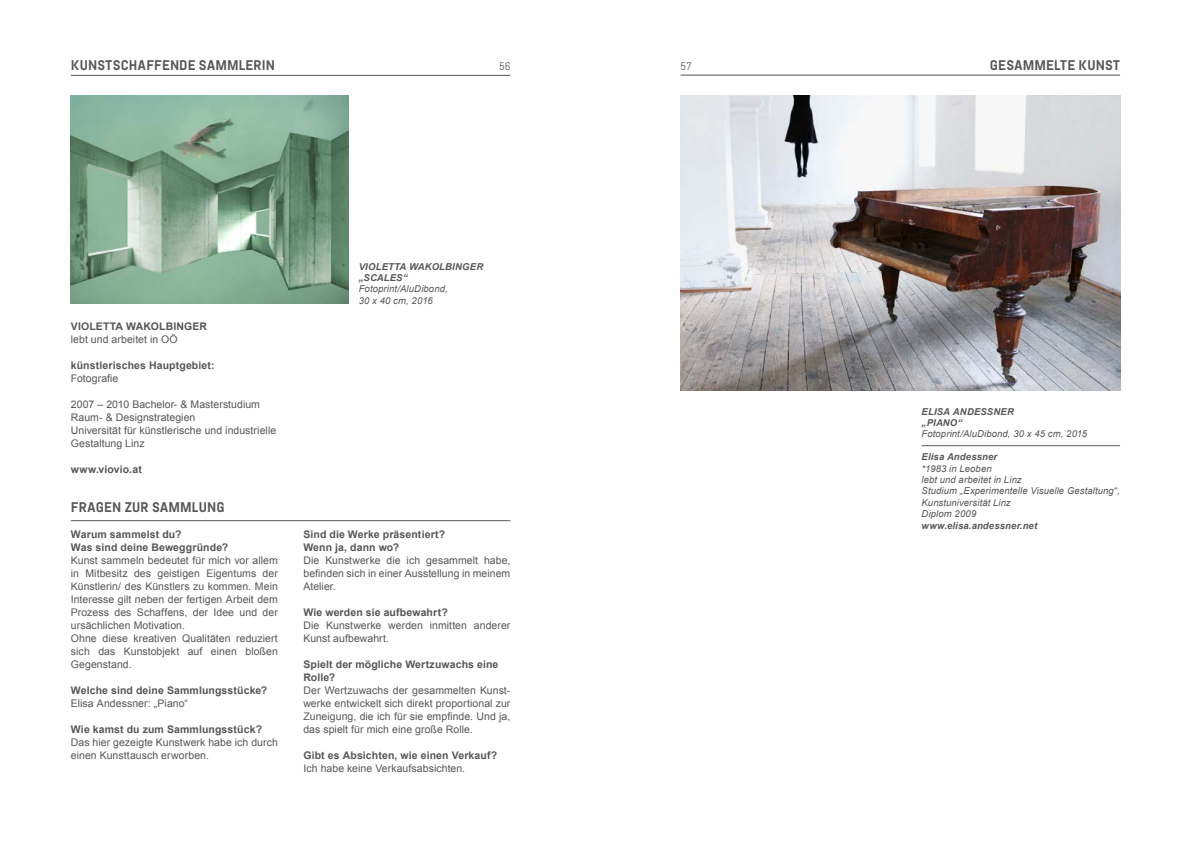
<style>
.page{position:relative;width:1191px;height:842px;background:#fff}
.page>*{position:absolute;margin:0;border:0;box-sizing:border-box;transform-origin:0 0}
.t1{font:700 14px "Abel Pro";letter-spacing:.015em;color:#565656}
.t2{font:11px "Abel";color:#565656}
.t3{font:10.5px/13px "Arial";letter-spacing:.005em;color:#565656}
.t4{font:700 10.5px/13px "Arial";letter-spacing:.01em;color:#565656}
.t5{font:italic 9.5px/11.4px "Arial";letter-spacing:.01em;color:#565656}
.t6{font:italic 700 9.5px/11.4px "Arial";letter-spacing:.015em;color:#565656}
</style>
<div class="page">
<hr style="left:71px;top:75px;width:439px;height:1px;background:#565656">
<hr style="left:71px;top:520px;width:439px;height:1px;background:#565656">
<hr style="left:680px;top:75px;width:440px;height:1px;background:#565656">
<img style="left:71px;top:96px;width:277px;height:208px">
<img style="left:680px;top:96px;width:440px;height:295px">
<hr style="left:921px;top:445px;width:199px;height:1px;background:#565656">
<h1 class="t1" style="left:71px;top:55px;width:206px">KUNSTSCHAFFENDE SAMMLERIN</h1>
<p class="t2" style="left:499px;top:59px;width:13px">56</p>
<p class="t2" style="left:680px;top:59px;width:13px">57</p>
<h1 class="t1" style="left:990px;top:55px;width:132px">GESAMMELTE KUNST</h1>
<p class="t4" style="left:71px;top:320px;width:138px">VIOLETTA WAKOLBINGER</p>
<p class="t3" style="left:71px;top:333px;width:108px">lebt und arbeitet in OÖ</p>
<p class="t4" style="left:71px;top:359px;width:145px">künstlerisches Hauptgebiet:</p>
<p class="t3" style="left:71px;top:372px;width:49px">Fotografie</p>
<p class="t3" style="left:71px;top:398px;width:207px">2007 – 2010 Bachelor- &amp; Masterstudium<br>Raum- &amp; Designstrategien<br>Universität für künstlerische und industrielle<br>Gestaltung Linz</p>
<p class="t4" style="left:71px;top:463px;width:72px">www.viovio.at</p>
<h1 class="t1" style="left:71px;top:497px;width:155px">FRAGEN ZUR SAMMLUNG</h1>
<p class="t4" style="left:71px;top:528px;width:159px">Warum sammelst du?<br>Was sind deine Beweggründe?</p>
<p class="t3" style="left:71px;top:554px;width:208px">Kunst sammeln bedeutet für mich vor allem in Mitbesitz des geistigen Eigentums der Künstlerin/ des Künstlers zu kommen. Mein Interesse gilt neben der fertigen Arbeit dem Prozess des Schaffens, der Idee und der ursächlichen Motivation.<br>Ohne diese kreativen Qualitäten reduziert sich das Kunstobjekt auf einen bloßen Gegenstand.</p>
<p class="t4" style="left:71px;top:684px;width:198px">Welche sind deine Sammlungsstücke?</p>
<p class="t3" style="left:71px;top:697px;width:119px">Elisa Andessner: „Piano“</p>
<p class="t4" style="left:71px;top:723px;width:193px">Wie kamst du zum Sammlungsstück?</p>
<p class="t3" style="left:71px;top:736px;width:208px">Das hier gezeigte Kunstwerk habe ich durch einen Kunsttausch erworben.</p>
<p class="t6" style="left:359px;top:261px;width:126px">VIOLETTA WAKOLBINGER „SCALES“</p>
<p class="t5" style="left:359px;top:283px;width:90px">Fotoprint/AluDibond,<br>30 x 40 cm, 2016</p>
<p class="t4" style="left:303px;top:528px;width:143px">Sind die Werke präsentiert?<br>Wenn ja, dann wo?</p>
<p class="t3" style="left:303px;top:554px;width:208px;text-align:justify">Die Kunstwerke die ich gesammelt habe, befinden sich in einer Ausstellung in meinem Atelier.</p>
<p class="t4" style="left:303px;top:606px;width:146px">Wie werden sie aufbewahrt?</p>
<p class="t3" style="left:303px;top:619px;width:208px">Die Kunstwerke werden inmitten anderer<br>Kunst aufbewahrt.</p>
<p class="t4" style="left:303px;top:658px;width:196px">Spielt der mögliche Wertzuwachs eine<br>Rolle?</p>
<p class="t3" style="left:303px;top:684px;width:208px;text-align:justify">Der Wertzuwachs der gesammelten Kunst&shy;werke entwickelt sich direkt proportional zur Zuneigung, die ich für sie empfinde. Und ja, das spielt für mich eine große Rolle.</p>
<p class="t4" style="left:303px;top:749px;width:195px">Gibt es Absichten, wie einen Verkauf?</p>
<p class="t3" style="left:303px;top:762px;width:163px">Ich habe keine Verkaufsabsichten.</p>
<p class="t6" style="left:921px;top:406px;width:94px">ELISA ANDESSNER „PIANO“</p>
<p class="t5" style="left:921px;top:429px;width:167px">Fotoprint/AluDibond, 30 x 45 cm, 2015</p>
<p class="t6" style="left:921px;top:452px;width:77px">Elisa Andessner</p>
<p class="t5" style="left:921px;top:463px;width:200px">*1983 in Leoben<br>lebt und arbeitet in Linz<br>Studium „Experimentelle Visuelle Gestaltung“,<br>Kunstuniversität Linz<br>Diplom 2009</p>
<p class="t6" style="left:921px;top:520px;width:117px">www.elisa.andessner.net</p>
</div>
